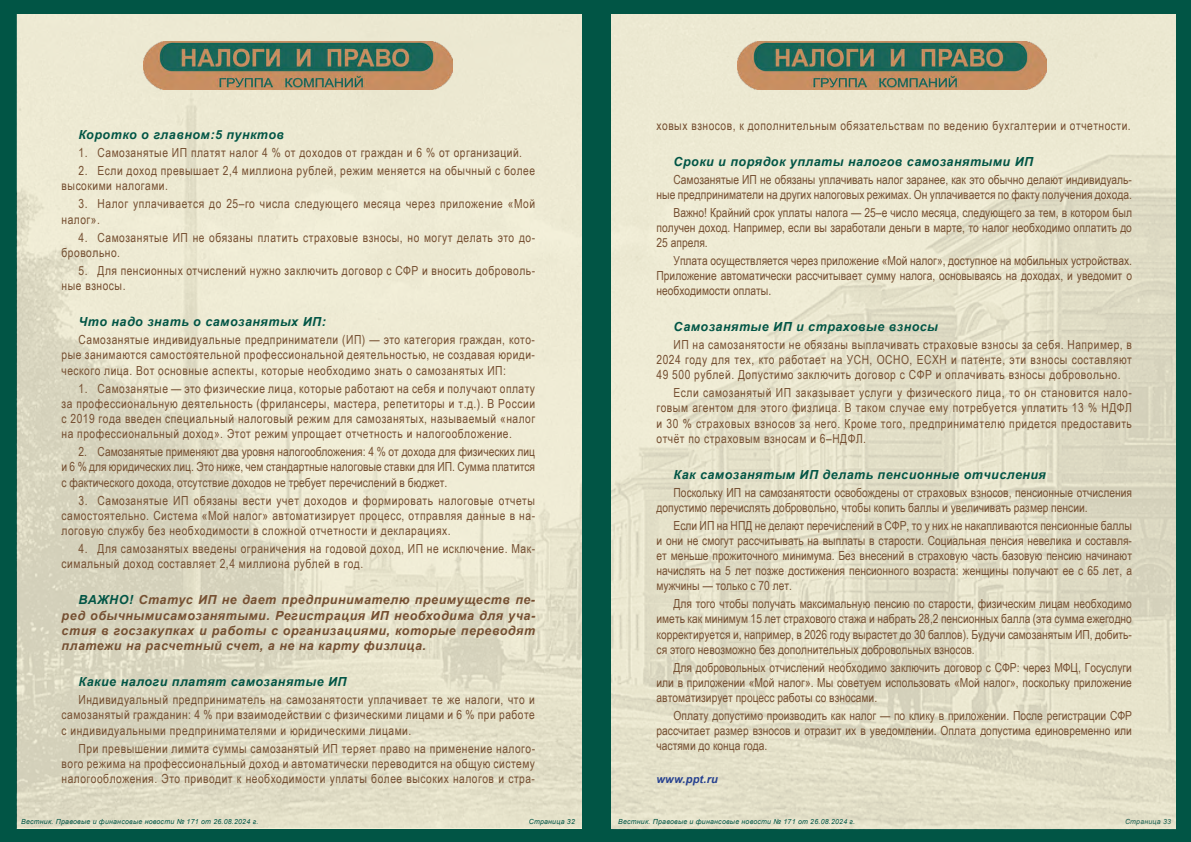
<style>
.page{position:relative;width:1191px;height:842px;background:#fff}
.page>*{position:absolute;margin:0;border:0;box-sizing:border-box;transform-origin:0 0}
.t1{font:12.5px/15.1px "Arial Narrow";letter-spacing:.04em;color:#754f31;text-align:justify}
.t2{font:12.5px/15.1px "Arial Narrow";color:#754f31;text-align:right}
.t3{font:italic 700 12.5px/15.2px "Arial";letter-spacing:.04em;color:#754f31;text-align:justify}
.t4{font:italic 700 12.5px "Arial";letter-spacing:.04em;color:#015545}
.t5{font:italic 700 11px "Arial";letter-spacing:.02em;color:#25408f}
.t6{font:italic 7px "Arial";letter-spacing:.03em;color:#015545}
.s1{color:#015545}
</style>
<div class="page">
<div style="left:0;top:0;width:596px;height:842px;background:#015545"></div>
<div style="left:594px;top:0;width:597px;height:842px;background:#015545"></div>
<img style="left:16px;top:14px;width:565px;height:813px">
<img style="left:611px;top:14px;width:564px;height:815px">
<img style="left:738px;top:42px;width:308px;height:48px">
<img style="left:143px;top:42px;width:309px;height:48px">
<p class="t4" style="left:79px;top:126px;width:207px">Коротко о главном:5 пунктов</p>
<p class="t1" style="left:79px;top:145px;width:445px">1. Самозанятые ИП платят налог 4 % от доходов от граждан и 6 % от организаций.</p>
<p class="t1" style="left:62px;top:163px;width:475px;text-indent:17px">2. Если доход превышает 2,4 миллиона рублей, режим меняется на обычный с более высокими налогами.</p>
<p class="t1" style="left:62px;top:196px;width:475px;text-indent:17px">3. Налог уплачивается до 25–го числа следующего месяца через приложение «Мой налог».</p>
<p class="t1" style="left:62px;top:229px;width:475px;text-indent:17px">4. Самозанятые ИП не обязаны платить страховые взносы, но могут делать это до&shy;бровольно.</p>
<p class="t1" style="left:62px;top:262px;width:475px;text-indent:17px">5. Для пенсионных отчислений нужно заключить договор с СФР и вносить доброволь&shy;ные взносы.</p>
<p class="t4" style="left:79px;top:313px;width:249px">Что надо знать о самозанятых ИП:</p>
<p class="t1" style="left:62px;top:332px;width:475px;text-indent:17px">Самозанятые индивидуальные предприниматели (ИП) — это категория граждан, кото&shy;рые занимаются самостоятельной профессиональной деятельностью, не создавая юриди&shy;ческого лица. Вот основные аспекты, которые необходимо знать о самозанятых ИП:</p>
<p class="t1" style="left:62px;top:380px;width:475px;text-indent:17px">1. Самозанятые — это физические лица, которые работают на себя и получают оплату за профессиональную деятельность (фрилансеры, мастера, репетиторы и т.д.). В России с 2019 года введен специальный налоговый режим для самозанятых, называемый «налог на профессиональный доход». Этот режим упрощает отчетность и налогообложение.</p>
<p class="t1" style="left:62px;top:444px;width:475px;text-indent:17px">2. Самозанятые применяют два уровня налогообложения: 4 % от дохода для физических лиц и 6 % для юридических лиц. Это ниже, чем стандартные налоговые ставки для ИП. Сумма платится с фактического дохода, отсутствие доходов не требует перечислений в бюджет.</p>
<p class="t1" style="left:62px;top:492px;width:475px;text-indent:17px">3. Самозанятые ИП обязаны вести учет доходов и формировать налоговые отчеты самостоятельно. Система «Мой налог» автоматизирует процесс, отправляя данные в на&shy;логовую службу без необходимости в сложной отчетности и декларациях.</p>
<p class="t1" style="left:62px;top:541px;width:475px;text-indent:17px">4. Для самозанятых введены ограничения на годовой доход, ИП не исключение. Мак&shy;симальный доход составляет 2,4 миллиона рублей в год.</p>
<p class="t3" style="left:62px;top:593px;width:475px;text-indent:17px"><span class="s1">Важно!</span> Статус ИП не дает предпринимателю преимуществ пе&shy;ред обычнымисамозанятыми. Регистрация ИП необходима для уча&shy;стия в госзакупках и работы с организациями, которые переводят платежи на расчетный счет, а не на карту физлица.</p>
<p class="t4" style="left:79px;top:673px;width:269px">Какие налоги платят самозанятые ИП</p>
<p class="t1" style="left:62px;top:692px;width:475px;text-indent:17px">Индивидуальный предприниматель на самозанятости уплачивает те же налоги, что и самозанятый гражданин: 4 % при взаимодействии с физическими лицами и 6 % при работе с индивидуальными предпринимателями и юридическими лицами.</p>
<p class="t1" style="left:62px;top:740px;width:475px;text-indent:17px">При превышении лимита суммы самозанятый ИП теряет право на применение налого&shy;вого режима на профессиональный доход и автоматически переводится на общую систему налогообложения. Это приводит к необходимости уплаты более высоких налогов и стра-</p>
<p class="t1" style="left:656px;top:117px;width:476px">ховых взносов, к дополнительным обязательствам по ведению бухгалтерии и отчетности.</p>
<p class="t4" style="left:673px;top:153px;width:361px">Сроки и порядок уплаты налогов самозанятыми ИП</p>
<p class="t2" style="left:656px;top:171px;width:477px">Самозанятые ИП не обязаны уплачивать налог заранее, как это обычно делают индивидуаль&shy;ные предприниматели на других налоговых режимах. Он уплачивается по факту получения дохода.</p>
<p class="t1" style="left:656px;top:204px;width:477px;text-indent:17px">Важно! Крайний срок уплаты налога — 25–е число месяца, следующего за тем, в котором был получен доход. Например, если вы заработали деньги в марте, то налог необходимо оплатить до 25 апреля.</p>
<p class="t1" style="left:656px;top:252px;width:477px;text-indent:17px">Уплата осуществляется через приложение «Мой налог», доступное на мобильных устройствах.<br>Приложение автоматически рассчитывает сумму налога, основываясь на доходах, и уведомит о необходимости оплаты.</p>
<p class="t4" style="left:673px;top:318px;width:266px">Самозанятые ИП и страховые взносы</p>
<p class="t1" style="left:656px;top:337px;width:477px;text-indent:17px">ИП на самозанятости не обязаны выплачивать страховые взносы за себя. Например, в 2024 году для тех, кто работает на УСН, ОСНО, ЕСХН и патенте, эти взносы составляют 49 500 рублей. Допустимо заключить договор с СФР и оплачивать взносы добровольно.</p>
<p class="t1" style="left:656px;top:385px;width:477px;text-indent:17px">Если самозанятый ИП заказывает услуги у физического лица, то он становится нало&shy;говым агентом для этого физлица. В таком случае ему потребуется уплатить 13 % НДФЛ и 30 % страховых взносов за него. Кроме того, предпринимателю придется предоставить отчёт по страховым взносам и 6–НДФЛ.</p>
<p class="t4" style="left:673px;top:466px;width:374px">Как самозанятым ИП делать пенсионные отчисления</p>
<p class="t2" style="left:656px;top:484px;width:477px;text-align:left;text-indent:17px">Поскольку ИП на самозанятости освобождены от страховых взносов, пенсионные отчисления допустимо перечислять добровольно, чтобы копить баллы и увеличивать размер пенсии.</p>
<p class="t1" style="left:656px;top:517px;width:477px;text-indent:17px">Если ИП на НПД не делают перечислений в СФР, то у них не накапливаются пенсионные баллы и они не смогут рассчитывать на выплаты в старости. Социальная пенсия невелика и составля&shy;ет меньше прожиточного минимума. Без внесений в страховую часть базовую пенсию начинают начислять на 5 лет позже достижения пенсионного возраста: женщины получают ее с 65 лет, а мужчины — только с 70 лет.</p>
<p class="t1" style="left:656px;top:596px;width:477px;text-indent:17px">Для того чтобы получать максимальную пенсию по старости, физическим лицам необходимо иметь как минимум 15 лет страхового стажа и набрать 28,2 пенсионных балла (эта сумма ежегодно корректируется и, например, в 2026 году вырастет до 30 баллов). Будучи самозанятым ИП, добить&shy;ся этого невозможно без дополнительных добровольных взносов.</p>
<p class="t1" style="left:656px;top:659px;width:477px;text-indent:17px">Для добровольных отчислений необходимо заключить договор с СФР: через МФЦ, Госуслуги или в приложении «Мой налог». Мы советуем использовать «Мой налог», поскольку приложение автоматизирует процесс работы со взносами.</p>
<p class="t1" style="left:656px;top:707px;width:477px;text-indent:17px">Оплату допустимо производить как налог — по клику в приложении. После регистрации СФР рассчитает размер взносов и отразит их в уведомлении. Оплата допустима единовременно или частями до конца года.</p>
<p class="t5" style="left:656px;top:772px;width:63px">www.ppt.ru</p>
<p class="t6" style="left:21px;top:817px;width:238px">Вестник. Правовые и финансовые новости № 171 от 26.08.2024 г.</p>
<p class="t6" style="left:529px;top:817px;width:48px">Страница 32</p>
<p class="t6" style="left:618px;top:817px;width:238px">Вестник. Правовые и финансовые новости № 171 от 26.08.2024 г.</p>
<p class="t6" style="left:1125px;top:817px;width:48px">Страница 33</p>
</div>
